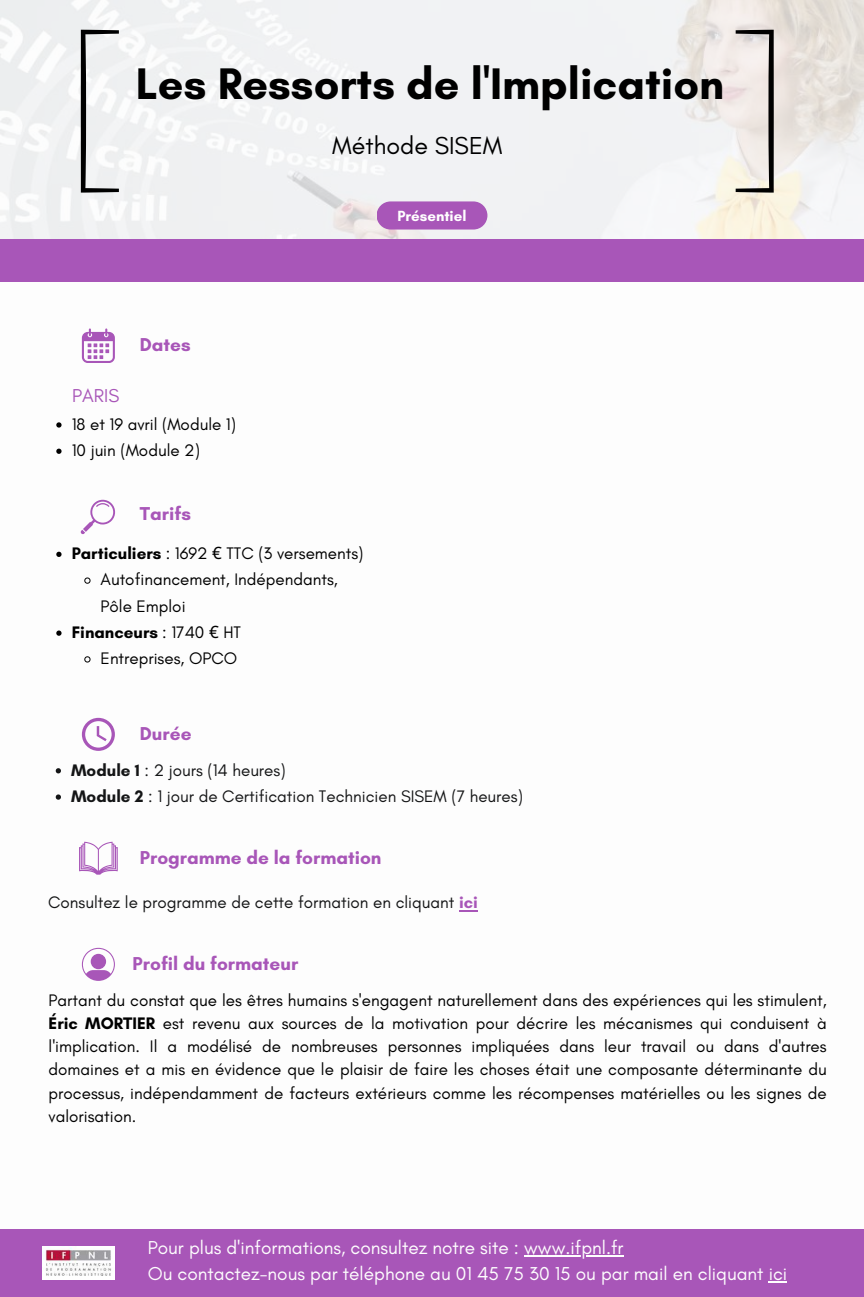
<style>
.page{position:relative;width:864px;height:1297px;background:#fff}
.page>*{position:absolute;margin:0;border:0;box-sizing:border-box;transform-origin:0 0}
.t1{font:700 45px "Glacial Indifference";color:#000}
.t2{font:25px "Glacial Indifference";color:#000}
.t3{font:19px/26.2px "Glacial Indifference";color:#fefefe}
.t4{font:700 19px "Glacial Indifference";color:#a856b8}
.t5{font:19px "Glacial Indifference";color:#a856b8}
.t6{font:17px/23.2px "Glacial Indifference";color:#000;text-align:justify}
.t7{font:17px/26.2px "Glacial Indifference";color:#141516}
.t8{font:700 17px "Glacial Indifference";color:#000}
.t9{font:700 15px "Glacial Indifference";color:#fff}
.s1{font-weight:700}
.s2{font-family:"Noto Sans"}
.s3{font-weight:400}
.s4{font-family:"Noto Sans";font-weight:400}
.s5{font-weight:700;color:#a856b8}
</style>
<div class="page">
<div style="left:0;top:1229px;width:864px;height:67px;background:#a856b8"></div>
<img style="left:0;top:0;width:864px;height:239px">
<div style="left:0;top:239px;width:864px;height:43px;background:#a856b8"></div>
<img style="left:43px;top:1246px;width:71px;height:33px">
<div style="left:377px;top:201px;width:110px;height:28px;background:#a856b8;border-radius:14px"></div>
<svg style="left:81px;top:30px;width:38px;height:162px"></svg>
<svg style="left:736px;top:30px;width:38px;height:162px"></svg>
<svg style="left:56px;top:768px;width:5px;height:5px"></svg>
<svg style="left:56px;top:794px;width:5px;height:5px"></svg>
<svg style="left:459px;top:910px;width:19px;height:1px"></svg>
<hr style="left:524px;top:1254px;width:99px;height:2px;background:#fefefe">
<svg style="left:769px;top:1281px;width:18px;height:1px"></svg>
<svg style="left:56px;top:422px;width:6px;height:5px"></svg>
<svg style="left:56px;top:448px;width:6px;height:6px"></svg>
<svg style="left:56px;top:551px;width:6px;height:6px"></svg>
<svg style="left:84px;top:577px;width:7px;height:7px"></svg>
<svg style="left:56px;top:630px;width:6px;height:5px"></svg>
<svg style="left:84px;top:656px;width:7px;height:6px"></svg>
<svg style="left:82px;top:328px;width:33px;height:35px"></svg>
<svg style="left:81px;top:499px;width:35px;height:35px"></svg>
<svg style="left:82px;top:717px;width:33px;height:33px"></svg>
<svg style="left:79px;top:841px;width:39px;height:33px"></svg>
<svg style="left:82px;top:947px;width:33px;height:33px"></svg>
<h1 class="t1" style="left:136px;top:57px;width:590px">Les Ressorts de l'Implication</h1>
<h2 class="t2" style="left:332px;top:130px;width:172px">Méthode SISEM</h2>
<p class="t9" style="left:398px;top:207px;width:70px">Présentiel</p>
<p class="t5" style="left:72px;top:383px;width:49px">PARIS</p>
<p class="t4" style="left:140px;top:333px;width:52px">Dates</p>
<p class="t6" style="left:72px;top:410px;width:166px;line-height:26.2px">18 et 19 avril (Module 1)<br>10 juin (Module 2)</p>
<p class="t4" style="left:140px;top:501px;width:53px">Tarifs</p>
<p class="t6" style="left:72px;top:541px;width:293px"><span class="s1">Particuliers</span> : 1692 <span class="s2">€</span> TTC (3 versements)</p>
<p class="t6" style="left:101px;top:567px;width:239px">Autofinancement, Indépendants,</p>
<p class="t6" style="left:101px;top:594px;width:86px">Pôle Emploi</p>
<p class="t8" style="left:72px;top:621px;width:171px">Financeurs <span class="s3">: 1740</span> <span class="s4">€</span> <span class="s3">HT</span></p>
<p class="t6" style="left:101px;top:646px;width:138px">Entreprises, OPCO</p>
<p class="t4" style="left:140px;top:721px;width:53px">Durée</p>
<p class="t7" style="left:71px;top:756px;width:453px"><span class="s1">Module 1</span> : 2 jours (14 heures)<br><span class="s1">Module 2</span> : 1 jour de Certification Technicien SISEM (7 heures)</p>
<p class="t4" style="left:140px;top:845px;width:243px">Programme de la formation</p>
<p class="t7" style="left:48px;top:889px;width:431px">Consultez le programme de cette formation en cliquant <span class="s5">ici</span></p>
<p class="t4" style="left:133px;top:951px;width:167px">Profil du formateur</p>
<p class="t6" style="left:49px;top:987px;width:780px">Partant du constat que les êtres humains s'engagent naturellement dans des expériences qui les stimulent, <span class="s1">Éric MORTIER</span> est revenu aux sources de la motivation pour décrire les mécanismes qui conduisent à l'implication. Il a modélisé de nombreuses personnes impliquées dans leur travail ou dans d'autres domaines et a mis en évidence que le plaisir de faire les choses était une composante déterminante du processus, indépendamment de facteurs extérieurs comme les récompenses matérielles ou les signes de valorisation.</p>
<p class="t3" style="left:148px;top:1233px;width:641px">Pour plus d'informations, consultez notre site : www.ifpnl.fr<br>Ou contactez-nous par téléphone au 01 45 75 30 15 ou par mail en cliquant ici</p>
</div>
